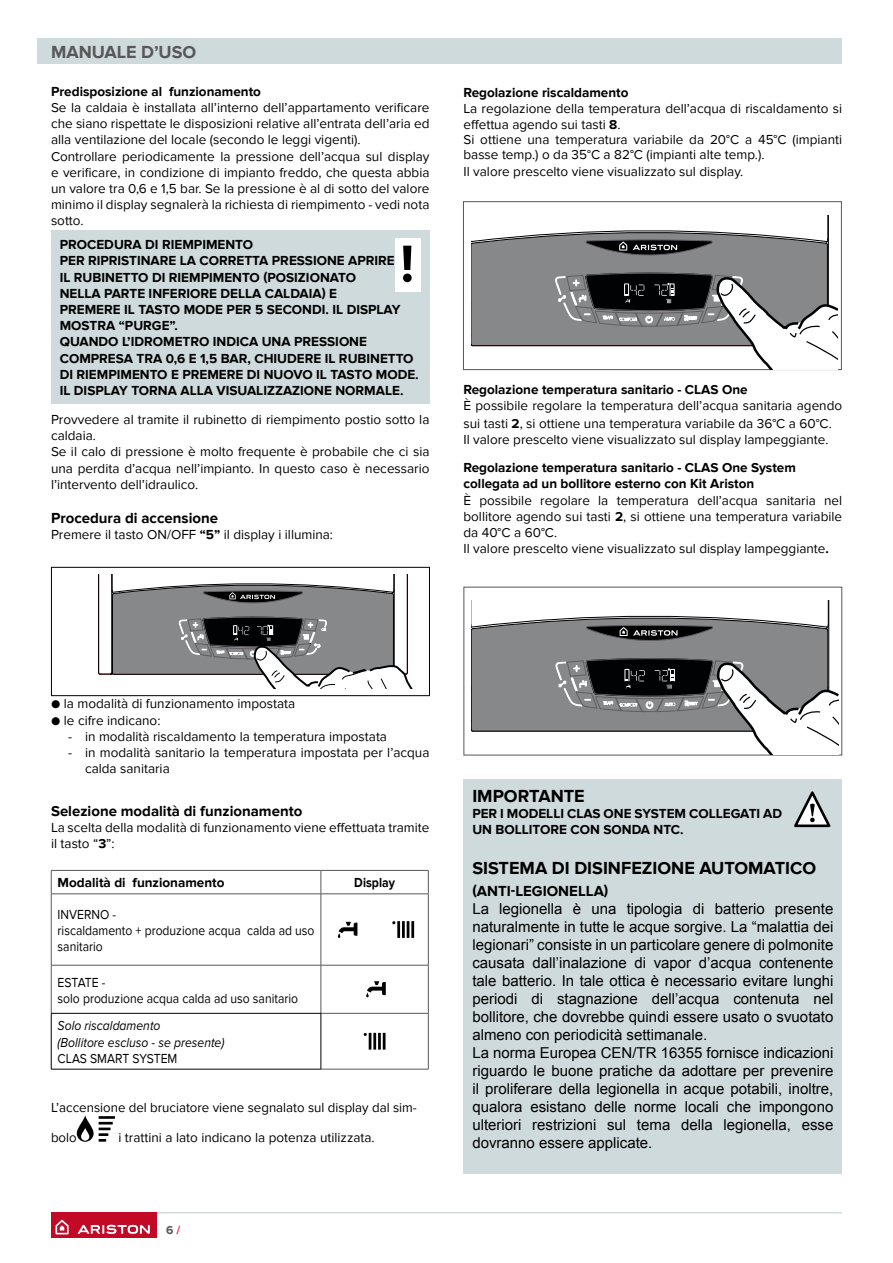
<style>
.page{position:relative;width:893px;height:1263px;background:#fff}
.page>*{position:absolute;margin:0;border:0;box-sizing:border-box;transform-origin:0 0}
.t1{font:700 18px "Proxima Nova";color:#000}
.t2{font:700 18px "Proxima Nova";color:#58585a}
.t3{font:15px/18px "Arial";color:#000}
.t4{font:700 15px "Proxima Nova";color:#000}
.t5{font:13.5px/16.2px "Proxima Nova";color:#000}
.t6{font:700 13.5px/16.2px "Proxima Nova";color:#000}
.t7{font:13.5px/16.2px "Proxima Nova";color:#000;scale:.9 1}
.t8{font:italic 13.5px/16.2px "Proxima Nova";color:#000;scale:.9 1}
.t9{font:700 13.5px "Proxima Nova";color:#000;scale:.9 1}
.t10{font:700 12px "Proxima Nova";color:#58585a}
.s1{font-weight:700}
.s2{color:#d43345}
</style>
<div class="page">
<hr style="left:51px;top:1212px;width:791px;height:1px;background:#cfdadc">
<div style="left:51px;top:1212px;width:106px;height:26px;background:#c20a26"></div>
<svg style="left:56px;top:1220px;width:13px;height:14px"></svg>
<svg style="left:77px;top:1225px;width:73px;height:9px"></svg>
<div style="left:38px;top:38px;width:804px;height:26px;background:#cfdadc"></div>
<div style="left:51px;top:230px;width:378px;height:173px;background:#cfdadc"></div>
<div style="left:395px;top:238px;width:26px;height:54px;background:#fff"></div>
<svg style="left:403px;top:246px;width:9px;height:36px"></svg>
<div style="left:51px;top:567px;width:379px;height:129px;border:1px solid #000"></div>
<svg style="left:98px;top:575px;width:315px;height:114px"></svg>
<hr style="left:51px;top:870px;width:270px;height:1px;background:#58585a">
<svg style="left:51px;top:871px;width:1px;height:22px"></svg>
<hr style="left:321px;top:870px;width:108px;height:1px;background:#58585a">
<svg style="left:321px;top:871px;width:1px;height:22px"></svg>
<svg style="left:428px;top:871px;width:1px;height:22px"></svg>
<hr style="left:51px;top:893px;width:270px;height:1px;background:#58585a">
<hr style="left:51px;top:894px;width:1px;height:71px;background:#58585a">
<hr style="left:321px;top:893px;width:108px;height:1px;background:#58585a">
<hr style="left:321px;top:894px;width:1px;height:71px;background:#58585a">
<hr style="left:428px;top:894px;width:1px;height:71px;background:#58585a">
<hr style="left:51px;top:965px;width:270px;height:1px;background:#58585a">
<hr style="left:51px;top:965px;width:1px;height:48px;background:#58585a">
<hr style="left:321px;top:965px;width:108px;height:1px;background:#58585a">
<hr style="left:321px;top:965px;width:1px;height:48px;background:#58585a">
<hr style="left:428px;top:965px;width:1px;height:48px;background:#58585a">
<hr style="left:321px;top:1013px;width:108px;height:1px;background:#58585a">
<hr style="left:428px;top:1013px;width:1px;height:56px;background:#58585a">
<hr style="left:321px;top:1069px;width:108px;height:1px;background:#58585a">
<hr style="left:51px;top:1013px;width:270px;height:1px;background:#000">
<hr style="left:51px;top:1013px;width:1px;height:56px;background:#000">
<hr style="left:321px;top:1013px;width:1px;height:56px;background:#000">
<hr style="left:51px;top:1069px;width:270px;height:1px;background:#000">
<svg style="left:338px;top:922px;width:19px;height:16px"></svg>
<hr style="left:397px;top:921px;width:3px;height:17px;background:#000">
<hr style="left:402px;top:921px;width:3px;height:17px;background:#000">
<svg style="left:407px;top:921px;width:2px;height:17px"></svg>
<hr style="left:411px;top:921px;width:3px;height:17px;background:#000">
<svg style="left:366px;top:981px;width:20px;height:16px"></svg>
<svg style="left:364px;top:1033px;width:7px;height:17px"></svg>
<hr style="left:373px;top:1033px;width:3px;height:17px;background:#000">
<hr style="left:378px;top:1033px;width:3px;height:17px;background:#000">
<svg style="left:383px;top:1033px;width:2px;height:17px"></svg>
<hr style="left:99px;top:1116px;width:16px;height:3px;background:#000">
<svg style="left:77px;top:1115px;width:36px;height:27px"></svg>
<div style="left:463px;top:201px;width:379px;height:169px;border:1px solid #58585a"></div>
<svg style="left:471px;top:215px;width:367px;height:154px"></svg>
<svg style="left:472px;top:601px;width:366px;height:154px"></svg>
<div style="left:464px;top:779px;width:378px;height:395px;background:#cfdadc"></div>
<svg style="left:794px;top:791px;width:37px;height:37px"></svg>
<h1 class="t2" style="left:51px;top:42px;width:147px">MANUALE D’USO</h1>
<p class="t6" style="left:51px;top:83px;width:211px">Predisposizione al funzionamento</p>
<p class="t5" style="left:51px;top:100px;width:380px">Se la caldaia è installata all’interno dell’appartamento verificare che siano rispettate le disposizioni relative all’entrata dell’aria ed alla ventilazione del locale (secondo le leggi vigenti).<br>Controllare periodicamente la pressione dell’acqua sul display e verificare, in condizione di impianto freddo, che questa abbia un valore tra 0,6 e 1,5 bar. Se la pressione è al di sotto del valore minimo il display segnalerà la richiesta di riempimento - vedi nota sotto.</p>
<p class="t6" style="left:60px;top:237px;width:360px">PROCEDURA DI RIEMPIMENTO<br>PER RIPRISTINARE LA CORRETTA PRESSIONE APRIRE<br>IL RUBINETTO DI RIEMPIMENTO (POSIZIONATO<br>NELLA PARTE INFERIORE DELLA CALDAIA) E<br>PREMERE IL TASTO MODE PER 5 SECONDI. IL DISPLAY MOSTRA “PURGE”.<br>QUANDO L’IDROMETRO INDICA UNA PRESSIONE COMPRESA TRA 0,6 E 1,5 BAR, CHIUDERE IL RUBINETTO DI RIEMPIMENTO E PREMERE DI NUOVO IL TASTO MODE.<br>IL DISPLAY TORNA ALLA VISUALIZZAZIONE NORMALE.</p>
<p class="t5" style="left:51px;top:412px;width:380px">Provvedere al tramite il rubinetto di riempimento postio sotto la caldaia.<br>Se il calo di pressione è molto frequente è probabile che ci sia una perdita d’acqua nell’impianto. In questo caso è necessario l’intervento dell’idraulico.</p>
<p class="t4" style="left:51px;top:509px;width:169px">Procedura di accensione</p>
<p class="t5" style="left:51px;top:527px;width:284px">Premere il tasto ON/OFF <span class="s1">“5”</span> il display i illumina:</p>
<p class="t6" style="left:463px;top:85px;width:167px">Regolazione riscaldamento</p>
<p class="t5" style="left:463px;top:101px;width:380px;line-height:15.6px">La regolazione della temperatura dell’acqua di riscaldamento si effettua agendo sui tasti <span class="s1">8</span>.<br>Si ottiene una temperatura variabile da 20°C a 45°C (impianti basse temp.) o da 35°C a 82°C (impianti alte temp.).<br>Il valore prescelto viene visualizzato sul display.</p>
<p class="t6" style="left:463px;top:381px;width:286px">Regolazione temperatura sanitario - CLAS One</p>
<p class="t5" style="left:463px;top:396px;width:380px;line-height:18px">È possibile regolare la temperatura dell’acqua sanitaria agendo sui tasti <span class="s1">2</span>, si ottiene una temperatura variabile da 36°C a 60°C.</p>
<p class="t5" style="left:463px;top:432px;width:367px">Il valore prescelto viene visualizzato sul display lampeggiante.</p>
<p class="t6" style="left:463px;top:460px;width:334px">Regolazione temperatura sanitario - CLAS One System collegata ad un bollitore esterno con Kit Ariston</p>
<p class="t5" style="left:463px;top:492px;width:380px">È possibile regolare la temperatura dell’acqua sanitaria nel bollitore agendo sui tasti <span class="s1">2</span>, si ottiene una temperatura variabile da 40°C a 60°C.<br>Il valore prescelto viene visualizzato sul display lampeggiante<span class="s1">.</span></p>
<p class="t5" style="left:51px;top:696px;width:246px">● la modalità di funzionamento impostata</p>
<p class="t5" style="left:51px;top:712px;width:111px">● le cifre indicano:</p>
<p class="t5" style="left:68px;top:728px;width:321px">- in modalità riscaldamento la temperatura impostata</p>
<p class="t5" style="left:85px;top:745px;width:346px;text-indent:-17px">- in modalità sanitario la temperatura impostata per l’acqua calda sanitaria</p>
<p class="t4" style="left:51px;top:802px;width:253px">Selezione modalità di funzionamento</p>
<p class="t5" style="left:51px;top:819px;width:380px">La scelta della modalità di funzionamento viene effettuata tramite il tasto “<span class="s1">3</span>”:</p>
<p class="t6" style="left:58px;top:875px;width:168px">Modalità di funzionamento</p>
<p class="t9" style="left:354px;top:875px;width:47px">Display</p>
<p class="t7" style="left:58px;top:906px;width:287px">INVERNO -<br>riscaldamento + produzione acqua calda ad uso sanitario</p>
<p class="t7" style="left:58px;top:974px;width:269px">ESTATE -<br>solo produzione acqua calda ad uso sanitario</p>
<p class="t8" style="left:58px;top:1018px;width:187px">Solo riscaldamento<br>(Bollitore escluso - se presente)</p>
<p class="t7" style="left:58px;top:1050px;width:135px">CLAS SMART SYSTEM</p>
<p class="t5" style="left:51px;top:1099px;width:367px">L’accensione del bruciatore viene segnalato sul display dal sim-</p>
<p class="t5" style="left:51px;top:1129px;width:27px">bolo</p>
<p class="t5" style="left:118px;top:1129px;width:258px">i trattini a lato indicano la potenza utilizzata.</p>
<p class="t10" style="left:166px;top:1223px;width:16px">6 <span class="s2">/</span></p>
<h1 class="t1" style="left:472px;top:786px;width:114px">IMPORTANTE</h1>
<p class="t6" style="left:472px;top:806px;width:311px">PER I MODELLI CLAS ONE SYSTEM COLLEGATI AD<br>UN BOLLITORE CON SONDA NTC.</p>
<h1 class="t1" style="left:472px;top:858px;width:345px">SISTEMA DI DISINFEZIONE AUTOMATICO</h1>
<p class="t4" style="left:472px;top:882px;width:138px">(ANTI-LEGIONELLA)</p>
<p class="t3" style="left:472px;top:899px;width:362px">La legionella è una tipologia di batterio presente naturalmente in tutte le acque sorgive. La “malattia dei legionari” consiste in un particolare genere di polmonite causata dall’inalazione di vapor d’acqua contenente tale batterio. In tale ottica è necessario evitare lunghi periodi di stagnazione dell’acqua contenuta nel bollitore, che dovrebbe quindi essere usato o svuotato almeno con periodicità settimanale.<br>La norma Europea CEN/TR 16355 fornisce indicazioni riguardo le buone pratiche da adottare per prevenire il proliferare della legionella in acque potabili, inoltre, qualora esistano delle norme locali che impongono ulteriori restrizioni sul tema della legionella, esse dovranno essere applicate.</p>
</div>
